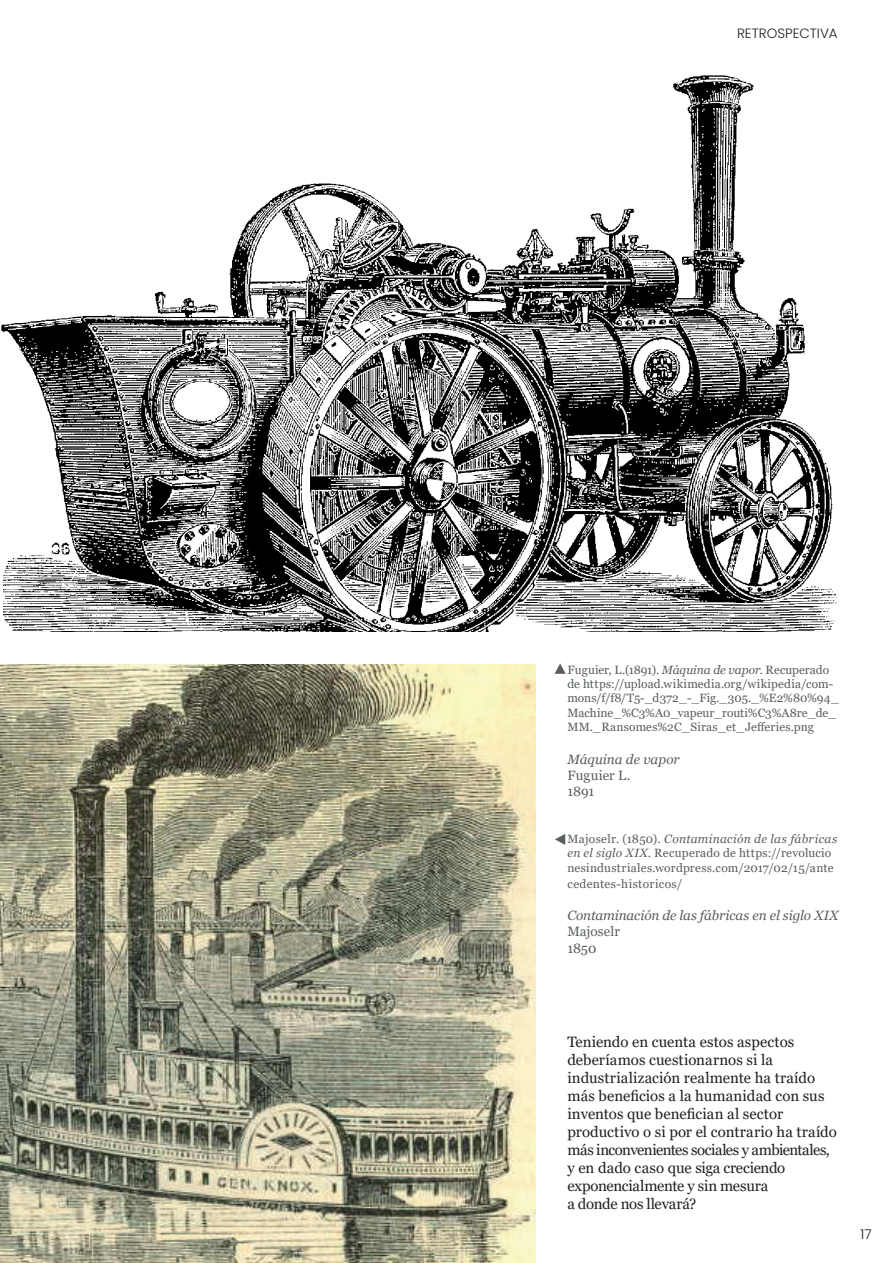
<style>
.page{position:relative;width:893px;height:1263px;background:#fff}
.page>*{position:absolute;margin:0;border:0;box-sizing:border-box;transform-origin:0 0}
.t1{font:15px/18px "Georgia";letter-spacing:-.005em;color:#231f20}
.t2{font:italic 13.5px "Georgia";letter-spacing:-.005em;color:#595e5e}
.t3{font:13.5px/16.2px "Georgia";color:#595e5e}
.t4{font:300 13.5px "Poppins";color:#231f20}
.t5{font:12px/14.4px "Georgia";letter-spacing:.01em;color:#595e5e}
.t6{font:12px "Georgia";letter-spacing:.035em;color:#595e5e}
.s1{font-style:italic}
</style>
<div class="page">
<img style="left:0;top:664px;width:535px;height:599px">
<img style="left:1px;top:75px;width:836px;height:556px">
<svg style="left:555px;top:663px;width:11px;height:11px"></svg>
<svg style="left:555px;top:834px;width:10px;height:11px"></svg>
<p class="t4" style="left:737px;top:25px;width:102px">RETROSPECTIVA</p>
<p class="t5" style="left:567px;top:662px;width:273px">Fuguier, L.(1891). <span class="s1">Máquina de vapor</span>. Recuperado de https://upload.wikimedia.org/wikipedia/com&shy;mons/f/f8/T5-_d372_-_Fig._305._%E2%80%94_ Machine_%C3%A0_vapeur_routi%C3%A8re_de_ MM._Ransomes%2C_Siras_et_Jefferies.png</p>
<p class="t2" style="left:567px;top:750px;width:114px">Máquina de vapor</p>
<p class="t3" style="left:567px;top:767px;width:64px">Fuguier L.<br>1891</p>
<p class="t5" style="left:567px;top:832px;width:271px">Majoselr. (1850). <span class="s1">Contaminación de las fábricas en el siglo XIX</span>. Recuperado de https://revolucio nesindustriales.wordpress.com/2017/02/15/ante</p>
<p class="t6" style="left:567px;top:876px;width:116px">cedentes-historicos/</p>
<p class="t2" style="left:567px;top:907px;width:273px">Contaminación de las fábricas en el siglo XIX</p>
<p class="t3" style="left:567px;top:924px;width:54px">Majoselr<br>1850</p>
<p class="t1" style="left:567px;top:1033px;width:271px">Teniendo en cuenta estos aspectos deberíamos cuestionarnos si la industrialización realmente ha traído más beneficios a la humanidad con sus inventos que benefician al sector productivo o si por el contrario ha traído más inconvenientes sociales y ambientales, y en dado caso que siga creciendo exponencialmente y sin mesura<br>a donde nos llevará?</p>
<p class="t4" style="left:861px;top:1226px;width:13px">17</p>
</div>
